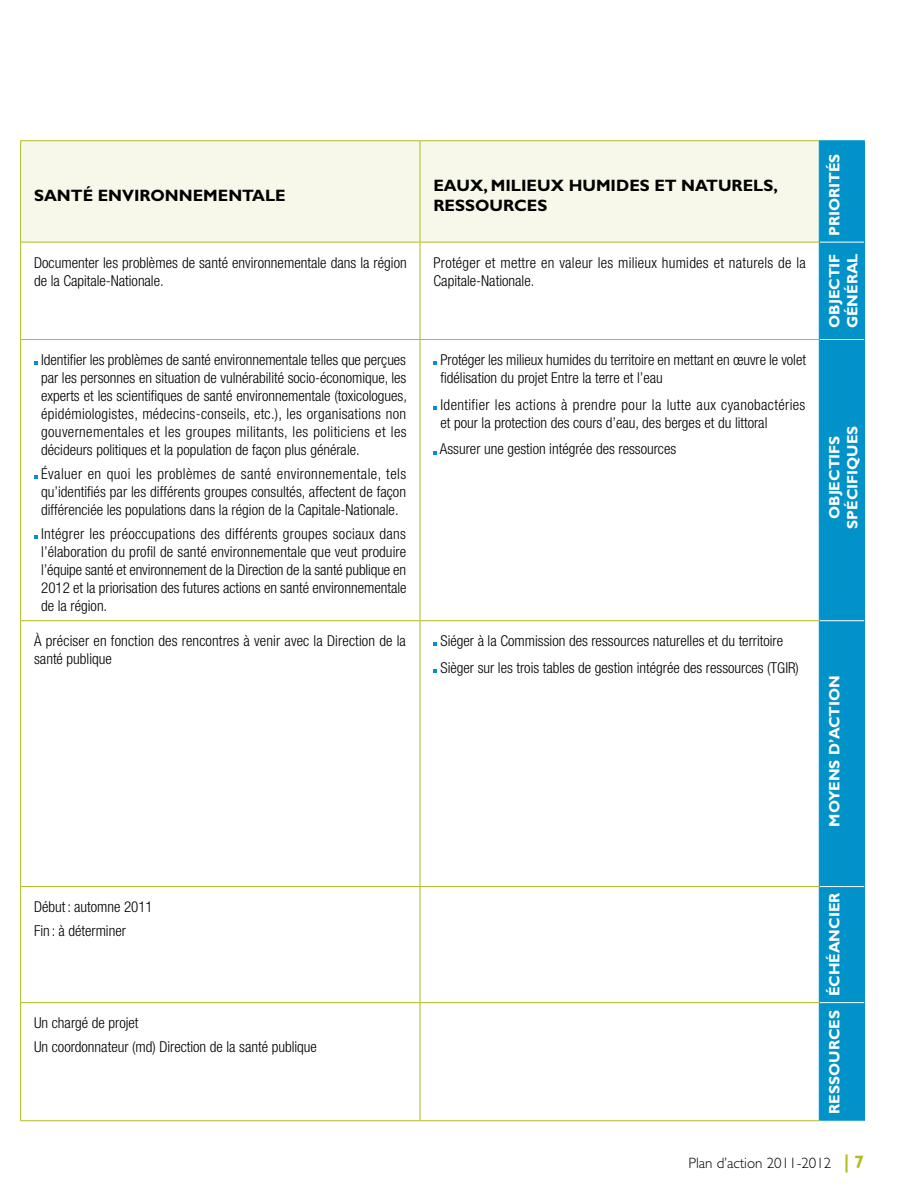
<style>
.page{position:relative;width:918px;height:1188px;background:#fff}
.page>*{position:absolute;margin:0;border:0;box-sizing:border-box;transform-origin:0 0}
.t1{font:700 16.5px/19.8px "Gill Sans";color:#000}
.t2{font:300 condensed 15px/18px "Helvetica Neue";color:#000}
.t3{font:300 condensed 15px/18px "Helvetica Neue";letter-spacing:.025em;color:#000}
.t4{font:700 15px/18px "Gill Sans";color:#fff}
.t5{font:300 condensed 15px/18px "Helvetica Neue";letter-spacing:.02em;color:#000}
.t6{font:300 15px "Gill Sans";color:#000}
.s1{font-weight:700;font-size:18px;color:#b2bb1e}
</style>
<div class="page">
<div style="left:21px;top:141px;width:798px;height:101px;background:#f7f8e9"></div>
<div style="left:820px;top:141px;width:44px;height:980px;background:#0092c8"></div>
<hr style="left:820px;top:242px;width:44px;height:1px;background:#fff">
<hr style="left:820px;top:339px;width:44px;height:1px;background:#fff">
<hr style="left:819px;top:140px;width:46px;height:1px;background:#0092c8">
<hr style="left:819px;top:141px;width:1px;height:101px;background:#0092c8">
<hr style="left:864px;top:141px;width:1px;height:101px;background:#0092c8">
<hr style="left:819px;top:242px;width:1px;height:98px;background:#0092c8">
<hr style="left:864px;top:242px;width:1px;height:98px;background:#0092c8">
<hr style="left:819px;top:340px;width:1px;height:281px;background:#0092c8">
<hr style="left:864px;top:340px;width:1px;height:281px;background:#0092c8">
<hr style="left:819px;top:621px;width:1px;height:266px;background:#0092c8">
<hr style="left:864px;top:621px;width:1px;height:266px;background:#0092c8">
<hr style="left:819px;top:887px;width:1px;height:116px;background:#0092c8">
<hr style="left:864px;top:887px;width:1px;height:116px;background:#0092c8">
<hr style="left:819px;top:1003px;width:1px;height:117px;background:#0092c8">
<hr style="left:864px;top:1003px;width:1px;height:118px;background:#0092c8">
<hr style="left:420px;top:140px;width:399px;height:1px;background:#b2bb1e">
<hr style="left:420px;top:141px;width:1px;height:101px;background:#b2bb1e">
<hr style="left:420px;top:242px;width:399px;height:1px;background:#b2bb1e">
<hr style="left:420px;top:242px;width:1px;height:97px;background:#b2bb1e">
<hr style="left:420px;top:339px;width:399px;height:1px;background:#b2bb1e">
<hr style="left:420px;top:340px;width:1px;height:280px;background:#b2bb1e">
<hr style="left:420px;top:620px;width:399px;height:1px;background:#b2bb1e">
<hr style="left:420px;top:621px;width:1px;height:265px;background:#b2bb1e">
<hr style="left:420px;top:886px;width:399px;height:1px;background:#b2bb1e">
<hr style="left:420px;top:887px;width:1px;height:115px;background:#b2bb1e">
<hr style="left:420px;top:1002px;width:399px;height:1px;background:#b2bb1e">
<hr style="left:420px;top:1003px;width:1px;height:117px;background:#b2bb1e">
<hr style="left:420px;top:1120px;width:400px;height:1px;background:#b2bb1e">
<hr style="left:20px;top:140px;width:400px;height:1px;background:#b2bb1e">
<hr style="left:20px;top:141px;width:1px;height:101px;background:#b2bb1e">
<hr style="left:20px;top:242px;width:400px;height:1px;background:#b2bb1e">
<hr style="left:20px;top:242px;width:1px;height:97px;background:#b2bb1e">
<hr style="left:20px;top:339px;width:400px;height:1px;background:#b2bb1e">
<hr style="left:20px;top:340px;width:1px;height:280px;background:#b2bb1e">
<hr style="left:20px;top:620px;width:400px;height:1px;background:#b2bb1e">
<hr style="left:20px;top:621px;width:1px;height:265px;background:#b2bb1e">
<hr style="left:20px;top:886px;width:400px;height:1px;background:#b2bb1e">
<hr style="left:20px;top:887px;width:1px;height:115px;background:#b2bb1e">
<hr style="left:20px;top:1002px;width:400px;height:1px;background:#b2bb1e">
<hr style="left:20px;top:1003px;width:1px;height:117px;background:#b2bb1e">
<hr style="left:20px;top:1120px;width:400px;height:1px;background:#b2bb1e">
<hr style="left:820px;top:620px;width:44px;height:1px;background:#fff">
<hr style="left:820px;top:886px;width:44px;height:1px;background:#fff">
<hr style="left:820px;top:1002px;width:44px;height:1px;background:#fff">
<svg style="left:34px;top:362px;width:4px;height:3px"></svg>
<svg style="left:34px;top:476px;width:4px;height:3px"></svg>
<svg style="left:34px;top:536px;width:4px;height:3px"></svg>
<svg style="left:433px;top:362px;width:4px;height:3px"></svg>
<svg style="left:433px;top:406px;width:4px;height:4px"></svg>
<svg style="left:433px;top:451px;width:4px;height:3px"></svg>
<svg style="left:433px;top:643px;width:4px;height:3px"></svg>
<svg style="left:433px;top:669px;width:4px;height:4px"></svg>
<p class="t1" style="left:34px;top:186px;width:253px">SANTÉ ENVIRONNEMENTALE</p>
<p class="t1" style="left:433px;top:176px;width:346px">EAUX, MILIEUX HUMIDES ET NATURELS,<br>RESSOURCES</p>
<p class="t4" style="left:825px;top:236px;width:84px;rotate:-90deg">PRIORITÉS</p>
<p class="t2" style="left:34px;top:253px;width:374px">Documenter les problèmes de santé environnementale dans la région de la Capitale-Nationale.</p>
<p class="t5" style="left:433px;top:253px;width:374px">Protéger et mettre en valeur les milieux humides et naturels de la<br>Capitale-Nationale.</p>
<p class="t4" style="left:825px;top:328px;width:76px;rotate:-90deg">OBJECTIF<br>GÉNÉRAL</p>
<p class="t2" style="left:41px;top:351px;width:367px;text-align:justify">Identifier les problèmes de santé environnementale telles que perçues par les personnes en situation de vulnérabilité socio-économique, les experts et les scientifiques de santé environnementale (toxicologues, épidémiologistes, médecins-conseils, etc.), les organisations non gouvernementales et les groupes militants, les politiciens et les décideurs politiques et la population de façon plus générale.</p>
<p class="t2" style="left:41px;top:465px;width:366px;text-align:justify">Évaluer en quoi les problèmes de santé environnementale, tels qu’identifiés par les différents groupes consultés, affectent de façon différenciée les populations dans la région de la Capitale-Nationale.</p>
<p class="t2" style="left:41px;top:525px;width:367px;text-align:justify">Intégrer les préoccupations des différents groupes sociaux dans l’élaboration du profil de santé environnementale que veut produire l’équipe santé et environnement de la Direction de la santé publique en 2012 et la priorisation des futures actions en santé environnementale de la région.</p>
<p class="t2" style="left:441px;top:351px;width:367px">Protéger les milieux humides du territoire en mettant en œuvre le volet fidélisation du projet Entre la terre et l’eau</p>
<p class="t3" style="left:441px;top:395px;width:366px">Identifier les actions à prendre pour la lutte aux cyanobactéries et pour la protection des cours d’eau, des berges et du littoral</p>
<p class="t2" style="left:440px;top:440px;width:238px">Assurer une gestion intégrée des ressources</p>
<p class="t4" style="left:825px;top:529px;width:105px;text-align:center;rotate:-90deg">OBJECTIFS<br>SPÉCIFIQUES</p>
<p class="t2" style="left:34px;top:632px;width:373px">À préciser en fonction des rencontres à venir avec la Direction de la santé publique</p>
<p class="t2" style="left:441px;top:627px;width:360px;line-height:26.7px">Siéger à la Commission des ressources naturelles et du territoire<br>Sièger sur les trois tables de gestion intégrée des ressources (TGIR)</p>
<p class="t4" style="left:825px;top:827px;width:153px;rotate:-90deg">MOYENS D’ACTION</p>
<p class="t2" style="left:34px;top:895px;width:120px;line-height:24px">Début : automne 2011<br>Fin : à déterminer</p>
<p class="t4" style="left:825px;top:996px;width:105px;rotate:-90deg">ÉCHÉANCIER</p>
<p class="t2" style="left:34px;top:1011px;width:284px;line-height:24px">Un chargé de projet<br>Un coordonnateur (md) Direction de la santé publique</p>
<p class="t4" style="left:825px;top:1114px;width:105px;rotate:-90deg">RESSOURCES</p>
<p class="t6" style="left:688px;top:1154px;width:177px">Plan d’action 2011-2012 <span class="s1">| 7</span></p>
</div>
